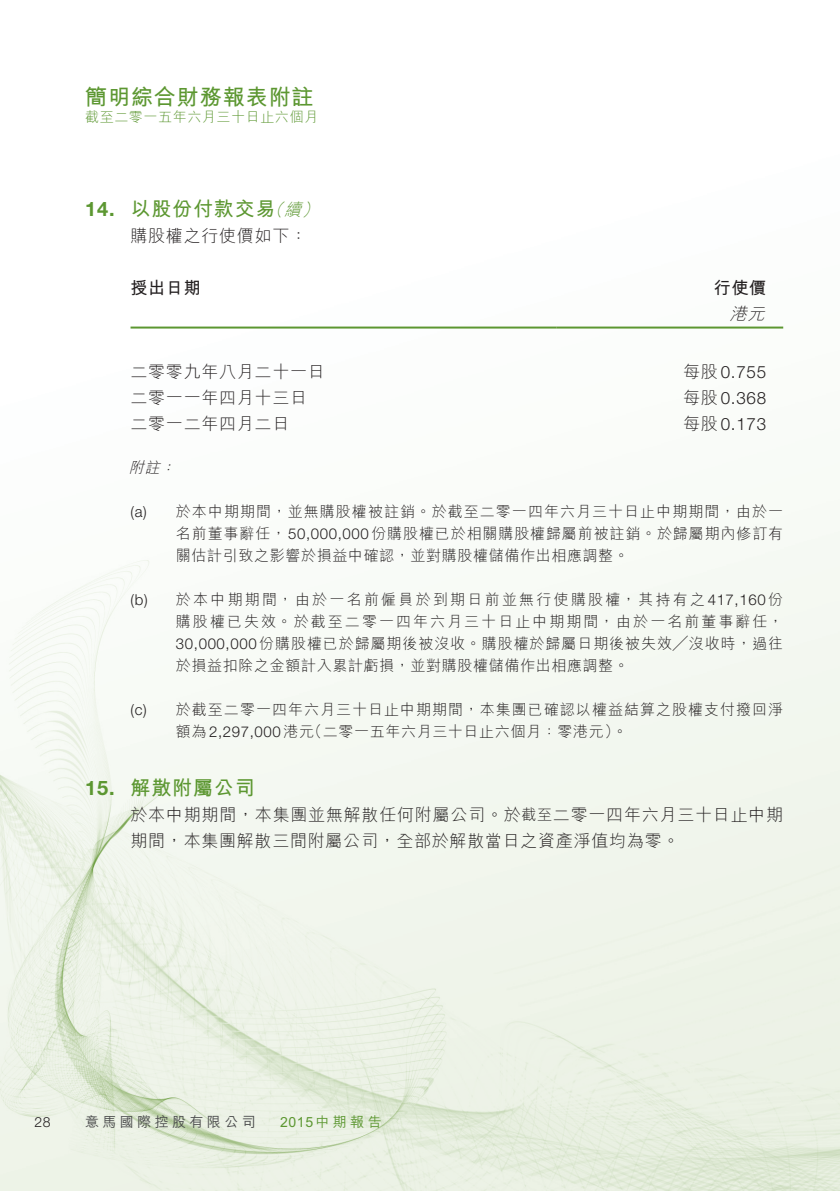
<style>
.page{position:relative;width:840px;height:1191px;background:#fff}
.page>*{position:absolute;margin:0;border:0;box-sizing:border-box;transform-origin:0 0}
.t1{font:22px "M Hei HK Bold E Ten B5 H";letter-spacing:.04em;color:#5c9731}
.t2{font:20px "M Hei HK Bold E Ten B5 H";letter-spacing:.04em;color:#5c9731}
.t3{font:17px/26px "M Hei HK Light E Ten B5 H";letter-spacing:.04em;color:#231f20}
.t4{font:300 17px "Helvetica Neue";letter-spacing:.04em;color:#231f20}
.t5{font:17px "M Hei HK Bold E Ten B5 H";letter-spacing:.04em;color:#231f20}
.t6{font:italic 17px "M Hei HK Light E Ten B5 H";color:#231f20}
.t7{font:15px/22px "M Hei HK Light E Ten B5 H";letter-spacing:.04em;color:#231f20;text-align:justify}
.t8{font:15px/22px "M Hei HK Light E Ten B5 H";letter-spacing:.065em;color:#231f20}
.t9{font:italic 15px "M Hei HK Light E Ten B5 H";color:#231f20}
.t10{font:14px "M Hei HK Light E Ten B5 H";letter-spacing:.04em;color:#5c9731}
.t11{font:14px "M Hei HK Medium E Ten B5 H";letter-spacing:.24em;color:#4b4c4d}
.t12{font:14px "M Hei HK Medium E Ten B5 H";letter-spacing:.165em;color:#5c9731}
.t13{font:300 14px "Helvetica Neue";color:#231f20}
.s1{font-family:"Helvetica Neue";font-weight:700}
.s2{font-family:"M Hei HK Light E Ten B5 H";font-style:italic;font-size:17px}
.s3{font-family:"M Hei HK Light E Ten B5 H";font-weight:400}
.s4{font-family:"Helvetica Neue";font-weight:300}
.s5{font-size:15px}
</style>
<div class="page">
<img style="left:0;top:326px;width:839px;height:865px">
<hr style="left:130px;top:326px;width:426px;height:2px;background:#5c9731">
<hr style="left:556px;top:326px;width:226px;height:2px;background:#5c9731">
<h1 class="t1" style="left:85px;top:88px;width:230px">簡明綜合財務報表附註</h1>
<p class="t10" style="left:85px;top:111px;width:234px">截至二零一五年六月三十日止六個月</p>
<h2 class="t2" style="left:85px;top:201px;width:239px"><span class="s1">14.</span> 以股份付款交易<span class="s2">（續）</span></h2>
<p class="t3" style="left:130px;top:225px;width:178px">購股權之行使價如下：</p>
<p class="t5" style="left:130px;top:282px;width:72px">授出日期</p>
<p class="t5" style="left:713px;top:282px;width:54px">行使價</p>
<p class="t6" style="left:729px;top:308px;width:41px">港元</p>
<p class="t3" style="left:130px;top:361px;width:196px">二零零九年八月二十一日</p>
<p class="t4" style="left:682px;top:366px;width:84px"><span class="s3">每股</span> 0.755</p>
<p class="t3" style="left:130px;top:387px;width:178px">二零一一年四月十三日</p>
<p class="t4" style="left:682px;top:392px;width:84px"><span class="s3">每股</span> 0.368</p>
<p class="t3" style="left:130px;top:413px;width:160px">二零一二年四月二日</p>
<p class="t4" style="left:682px;top:418px;width:84px"><span class="s3">每股</span> 0.173</p>
<p class="t9" style="left:129px;top:461px;width:52px">附註：</p>
<p class="t7" style="left:176px;top:502px;width:608px;text-indent:-45px"><span class="s4">(a)</span> 於本中期期間，並無購股權被註銷。於截至二零一四年六月三十日止中期期間，由於一名前董事辭任， <span class="s4">50,000,000</span>份購股權已於相關購股權歸屬前被註銷。於歸屬期內修訂有關估計引致之影響於損益中確認，並對購股權儲備作出相應調整。</p>
<p class="t7" style="left:176px;top:590px;width:608px;text-indent:-45px"><span class="s4">(b)</span> 於本中期期間，由於一名前僱員於到期日前並無行使購股權，其持有之<span class="s4">417,160</span>份購股權已失效。於截至二零一四年六月三十日止中期期間，由於一名前董事辭任，<span class="s4">30,000,000</span>份購股權已於歸屬期後被沒收。購股權於歸屬日期後被失效╱沒收時，過往於損益扣除之金額計入累計虧損，並對購股權儲備作出相應調整。</p>
<p class="t8" style="left:176px;top:700px;width:608px;text-indent:-45px"><span class="s4">(c)</span> 於截至二零一四年六月三十日止中期期間，本集團已確認以權益結算之股權支付撥回淨額為 <span class="s4">2,297,000</span> 港元（二零一五年六月三十日止六個月：零港元）。</p>
<h2 class="t2" style="left:85px;top:779px;width:171px"><span class="s1">15.</span> 解散附屬公司</h2>
<p class="t3" style="left:130px;top:803px;width:653px">於本中期期間，本集團並無解散任何附屬公司。於<span class="s5">截至</span>二零一四年六月三十日止中期期間，本集團解散三間附屬公司，全部於解散當日之資產淨值均為零。</p>
<p class="t13" style="left:34px;top:1116px;width:18px">28</p>
<p class="t11" style="left:85px;top:1116px;width:172px">意馬國際控股有限公司</p>
<p class="t12" style="left:280px;top:1116px;width:103px">2015中期報告</p>
</div>
